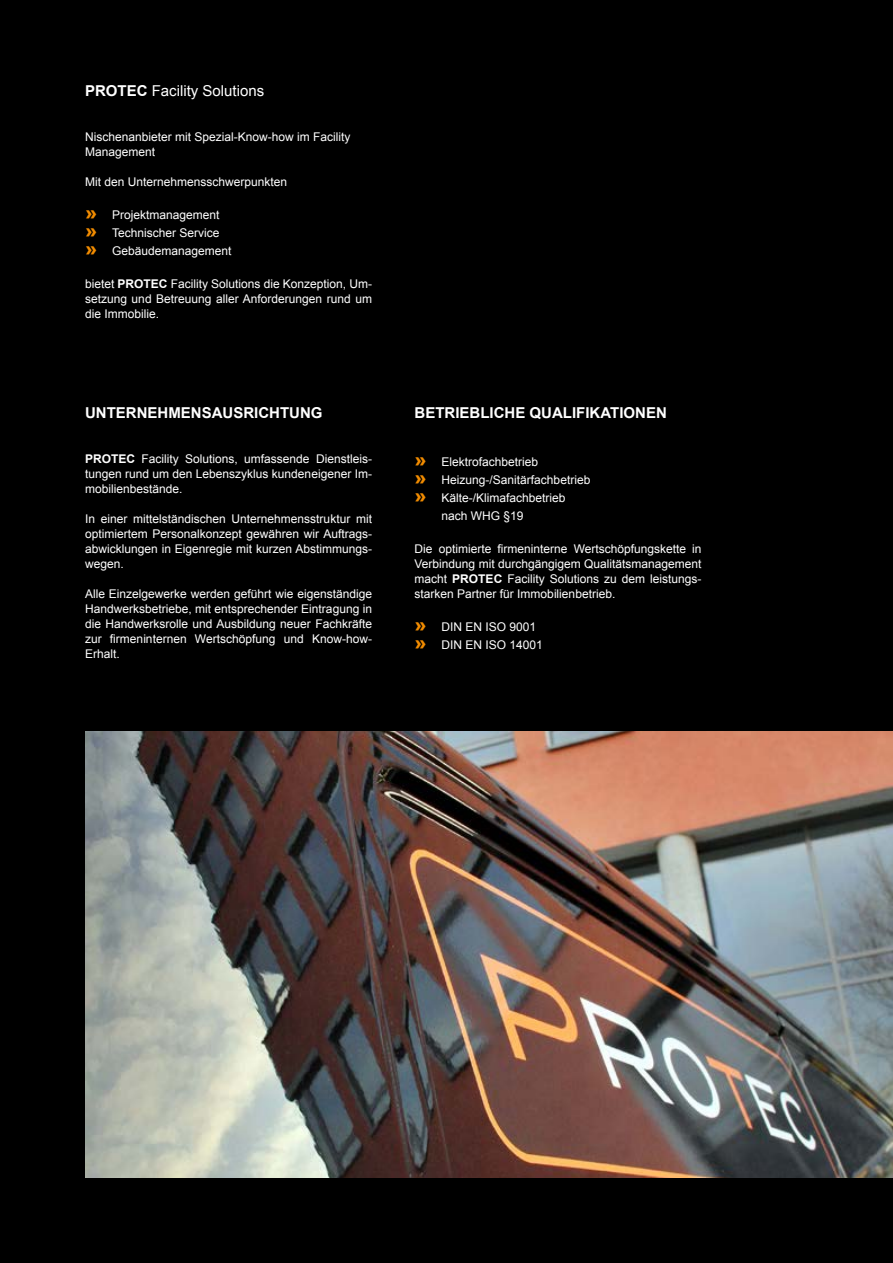
<style>
.page{position:relative;width:893px;height:1263px;background:#000}
.page>*{position:absolute;margin:0;border:0;box-sizing:border-box;transform-origin:0 0}
.t1{font:700 15px "Arial";color:#fff}
.t2{font:15px "Arial";color:#fff}
.t3{font:12px/15px "Arial";color:#fff;text-align:justify}
.s1{font-weight:700}
.s2{font-weight:900;font-size:18px;color:#f28c00}
</style>
<div class="page">
<img style="left:85px;top:731px;width:808px;height:447px">
<p class="t2" style="left:85px;top:81px;width:181px"><span class="s1">PROTEC</span> Facility Solutions</p>
<p class="t3" style="left:85px;top:129px;width:267px">Nischenanbieter mit Spezial-Know-how im Facility<br>Management</p>
<p class="t3" style="left:85px;top:174px;width:204px">Mit den Unternehmensschwerpunkten</p>
<p class="t3" style="left:85px;top:206px;width:148px;line-height:18px;text-align:left"><span class="s2">»</span> Projektmanagement <span class="s2">»</span> Technischer Service <span class="s2">»</span> Gebäudemanagement</p>
<p class="t3" style="left:85px;top:276px;width:289px">bietet <span class="s1">PROTEC</span> Facility Solutions die Konzeption, Um&shy;setzung und Betreuung aller Anforderungen rund um die Immobilie.</p>
<p class="t1" style="left:85px;top:403px;width:239px">UNTERNEHMENSAUSRICHTUNG</p>
<p class="t3" style="left:85px;top:452px;width:289px"><span class="s1">PROTEC</span> Facility Solutions, umfassende Dienstleis&shy;tungen rund um den Lebenszyklus kundeneigener Im&shy;mobilienbestände.</p>
<p class="t3" style="left:85px;top:512px;width:289px">In einer mittelständischen Unternehmensstruktur mit optimiertem Personalkonzept gewähren wir Auftrags&shy;abwicklungen in Eigenregie mit kurzen Abstimmungs&shy;wegen.</p>
<p class="t3" style="left:85px;top:587px;width:289px">Alle Einzelgewerke werden geführt wie eigenständige Handwerksbetriebe, mit entsprechender Eintragung in die Handwerksrolle und Ausbildung neuer Fachkräfte zur firmeninternen Wertschöpfung und Know-how-Erhalt.</p>
<p class="t1" style="left:415px;top:403px;width:254px">BETRIEBLICHE QUALIFIKATIONEN</p>
<p class="t3" style="left:415px;top:455px;width:125px"><span class="s2">»</span> Elektrofachbetrieb</p>
<p class="t3" style="left:415px;top:473px;width:177px"><span class="s2">»</span> Heizung-/Sanitärfachbetrieb</p>
<p class="t3" style="left:415px;top:491px;width:153px"><span class="s2">»</span> Kälte-/Klimafachbetrieb</p>
<p class="t3" style="left:442px;top:509px;width:84px">nach WHG §19</p>
<p class="t3" style="left:415px;top:542px;width:289px">Die optimierte firmeninterne Wertschöpfungskette in Verbindung mit durchgängigem Qualitätsmanagement macht <span class="s1">PROTEC</span> Facility Solutions zu dem leistungs&shy;starken Partner für Immobilienbetrieb.</p>
<p class="t3" style="left:415px;top:618px;width:130px;line-height:18px"><span class="s2">»</span> DIN EN ISO 9001 <span class="s2">»</span> DIN EN ISO 14001</p>
</div>
